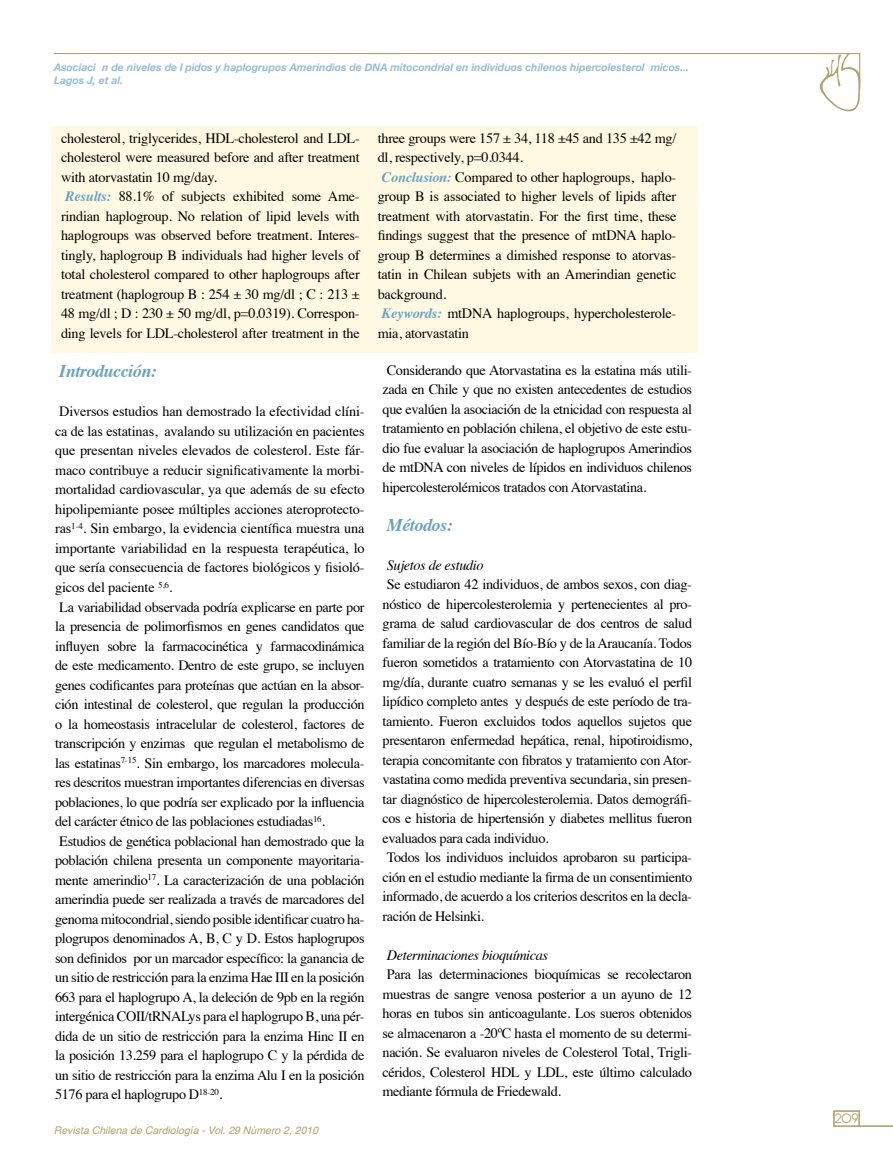
<style>
.page{position:relative;width:893px;height:1170px;background:#fff}
.page>*{position:absolute;margin:0;border:0;box-sizing:border-box;transform-origin:0 0}
.t1{font:italic 700 18px "Times";letter-spacing:-.025em;color:#67a2c0}
.t2{font:15px "Antipasto";color:#b3a06c}
.t3{font:14.25px/19.5px "Times";letter-spacing:-.025em;color:#000}
.t4{font:italic 14.25px "Times";letter-spacing:-.025em;color:#000}
.t5{font:italic 700 10.5px/12.6px "Helvetica Neue";color:#96bdd3}
.t6{font:italic 10.5px "Helvetica";color:#b3a06c}
.s1{font-weight:700;font-style:italic;color:#67a2c0}
</style>
<div class="page">
<svg style="left:54px;top:53px;width:807px;height:59px"></svg>
<hr style="left:859px;top:1125px;width:34px;height:1px;background:#b3a06c">
<div style="left:833px;top:1110px;width:27px;height:16px;border:1px solid #b3a06c"></div>
<div style="left:51px;top:127px;width:646px;height:226px;background:#fff9e3"></div>
<p class="t5" style="left:54px;top:61px;width:637px">Asociación de niveles de lípidos y haplogrupos Amerindios de DNA mitocondrial en individuos chilenos hipercolesterolémicos...<br>Lagos J, et al.</p>
<p class="t3" style="left:61px;top:127px;width:300px">cholesterol, triglycerides, HDL-cholesterol and LDL&shy;cholesterol were measured before and after treatment with atorvastatin 10 mg/day.<br><span class="s1">Results:</span> 88.1% of subjects exhibited some Ame&shy;rindian haplogroup. No relation of lipid levels with haplogroups was observed before treatment. Interes&shy;tingly, haplogroup B individuals had higher levels of total cholesterol compared to other haplogroups after treatment (haplogroup B : 254 ± 30 mg/dl ; C : 213 ± 48 mg/dl ; D : 230 ± 50 mg/dl, p=0.0319). Correspon&shy;ding levels for LDL-cholesterol after treatment in the</p>
<p class="t3" style="left:378px;top:127px;width:300px">three groups were 157 ± 34, 118 ±45 and 135 ±42 mg/ dl, respectively, p=0.0344.<br><span class="s1">Conclusion:</span> Compared to other haplogroups, haplo&shy;group B is associated to higher levels of lipids after treatment with atorvastatin. For the first time, these findings suggest that the presence of mtDNA haplo&shy;group B determines a dimished response to atorvas&shy;tatin in Chilean subjets with an Amerindian genetic background.<br><span class="s1">Keywords:</span> mtDNA haplogroups, hypercholesterole&shy;mia, atorvastatin</p>
<p class="t1" style="left:59px;top:354px;width:99px">Introducción:</p>
<p class="t3" style="left:55px;top:400px;width:311px">Diversos estudios han demostrado la efectividad clíni&shy;ca de las estatinas, avalando su utilización en pacientes que presentan niveles elevados de colesterol. Este fár&shy;maco contribuye a reducir significativamente la morbi&shy;mortalidad cardiovascular, ya que además de su efecto hipolipemiante posee múltiples acciones ateroprotecto&shy;ras<sup>1-4</sup>. Sin embargo, la evidencia científica muestra una importante variabilidad en la respuesta terapéutica, lo que sería consecuencia de factores biológicos y fisioló&shy;gicos del paciente <sup>5,6</sup>.<br>La variabilidad observada podría explicarse en parte por la presencia de polimorfismos en genes candidatos que influyen sobre la farmacocinética y farmacodinámica de este medicamento. Dentro de este grupo, se incluyen genes codificantes para proteínas que actúan en la absor&shy;ción intestinal de colesterol, que regulan la producción o la homeostasis intracelular de colesterol, factores de transcripción y enzimas que regulan el metabolismo de las estatinas<sup>7-15</sup>. Sin embargo, los marcadores molecula&shy;res descritos muestran importantes diferencias en diversas poblaciones, lo que podría ser explicado por la influencia del carácter étnico de las poblaciones estudiadas<sup>16</sup>.<br>Estudios de genética poblacional han demostrado que la población chilena presenta un componente mayoritaria&shy;mente amerindio<sup>17</sup>. La caracterización de una población amerindia puede ser realizada a través de marcadores del genoma mitocondrial, siendo posible identificar cuatro ha&shy;plogrupos denominados A, B, C y D. Estos haplogrupos son definidos por un marcador específico: la ganancia de un sitio de restricción para la enzima Hae III en la posición 663 para el haplogrupo A, la deleción de 9pb en la región intergénica COII/tRNALys para el haplogrupo B, una pér&shy;dida de un sitio de restricción para la enzima Hinc II en la posición 13.259 para el haplogrupo C y la pérdida de un sitio de restricción para la enzima Alu I en la posición 5176 para el haplogrupo D<sup>18-20</sup>.</p>
<p class="t6" style="left:54px;top:1121px;width:266px">Revista Chilena de Cardiología - Vol. 29 Número 2, 2010</p>
<p class="t3" style="left:383px;top:359px;width:311px;text-align:justify">Considerando que Atorvastatina es la estatina más utili&shy;zada en Chile y que no existen antecedentes de estudios que evalúen la asociación de la etnicidad con respuesta al tratamiento en población chilena, el objetivo de este estu&shy;dio fue evaluar la asociación de haplogrupos Amerindios de mtDNA con niveles de lípidos en individuos chilenos hipercolesterolémicos tratados con Atorvastatina.</p>
<p class="t1" style="left:387px;top:507px;width:67px">Métodos:</p>
<p class="t4" style="left:387px;top:552px;width:98px">Sujetos de estudio</p>
<p class="t3" style="left:383px;top:573px;width:311px">Se estudiaron 42 individuos, de ambos sexos, con diag&shy;nóstico de hipercolesterolemia y pertenecientes al pro&shy;grama de salud cardiovascular de dos centros de salud familiar de la región del Bío-Bío y de la Araucanía. Todos fueron sometidos a tratamiento con Atorvastatina de 10 mg/día, durante cuatro semanas y se les evaluó el perfil lipídico completo antes y después de este período de tra&shy;tamiento. Fueron excluidos todos aquellos sujetos que presentaron enfermedad hepática, renal, hipotiroidismo, terapia concomitante con fibratos y tratamiento con Ator&shy;vastatina como medida preventiva secundaria, sin presen&shy;tar diagnóstico de hipercolesterolemia. Datos demográfi&shy;cos e historia de hipertensión y diabetes mellitus fueron evaluados para cada individuo.<br>Todos los individuos incluidos aprobaron su participa&shy;ción en el estudio mediante la firma de un consentimiento informado, de acuerdo a los criterios descritos en la decla&shy;ración de Helsinki.</p>
<p class="t4" style="left:387px;top:942px;width:163px">Determinaciones bioquímicas</p>
<p class="t3" style="left:383px;top:963px;width:311px;text-align:justify">Para las determinaciones bioquímicas se recolectaron muestras de sangre venosa posterior a un ayuno de 12 horas en tubos sin anticoagulante. Los sueros obtenidos se almacenaron a -20ºC hasta el momento de su determi&shy;nación. Se evaluaron niveles de Colesterol Total, Trigli&shy;céridos, Colesterol HDL y LDL, este último calculado mediante fórmula de Friedewald.</p>
<p class="t2" style="left:835px;top:1109px;width:25px">209</p>
</div>
